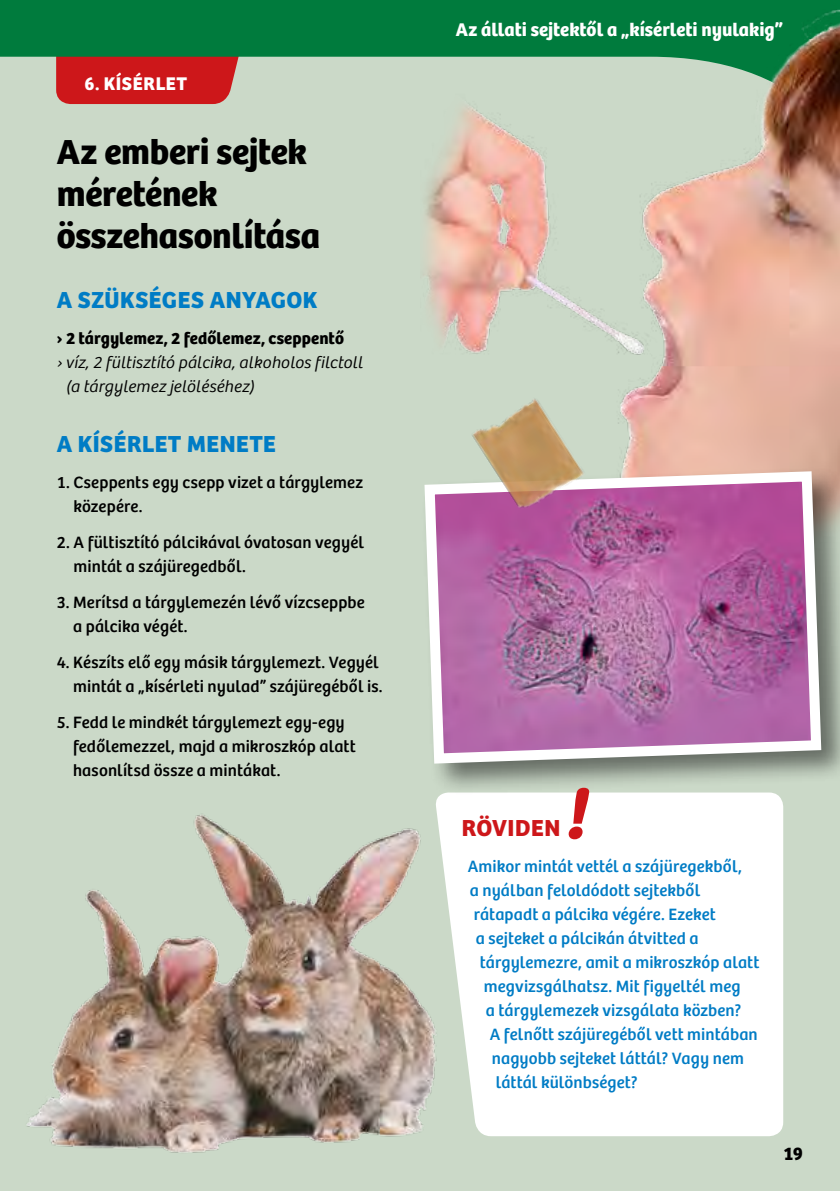
<style>
.page{position:relative;width:840px;height:1191px;background:#fff}
.page>*{position:absolute;margin:0;border:0;box-sizing:border-box;transform-origin:0 0}
.t1{font:700 36px/42px "Kosmos Bree";letter-spacing:-.005em;color:#000}
.t2{font:700 24px "Kosmos Bree";letter-spacing:.02em;color:#007cc5}
.t3{font:700 24px "Kosmos Bree";letter-spacing:.015em;color:#cd171a}
.t4{font:700 19px "Kosmos Bree";letter-spacing:.005em;color:#fff}
.t5{font:700 19px "Kosmos Bree";letter-spacing:.03em;color:#fff}
.t6{font:700 19px "Kosmos Bree";color:#000}
.t7{font:17px/24px "Kosmos Bree";letter-spacing:.01em;color:#000}
.t8{font:17px "Kosmos Bree";letter-spacing:.01em;color:#007cc5}
.t9{font:italic 300 17px/24px "Kosmos Bree";letter-spacing:.01em;color:#000}
.t10{font:700 17px "Kosmos Bree";letter-spacing:.01em;color:#000}
</style>
<div class="page">
<div style="left:0;top:0;width:839px;height:1191px;background:#cbd9c8"></div>
<svg style="left:1px;top:0;width:419px;height:104px;fill:#007b3d"></svg>
<svg style="left:0;top:0;width:1px;height:57px"></svg>
<div style="left:436px;top:796px;width:346px;height:340px;background:#fff"></div>
<img style="left:420px;top:0;width:419px;height:467px">
<div style="left:420px;top:467px;width:419px;height:329px;background:#000;opacity:.5"></div>
<svg style="left:420px;top:466px;width:406px;height:302px;background:#b57ba8"></svg>
<img style="left:452px;top:378px;width:152px;height:165px">
<svg style="left:568px;top:787px;width:21px;height:52px"></svg>
<img style="left:27px;top:801px;width:434px;height:352px">
<p class="t5" style="left:84px;top:72px;width:104px">6. KÍSÉRLET</p>
<h1 class="t1" style="left:57px;top:131px;width:265px">Az emberi sejtek méretének összehasonlítása</h1>
<h2 class="t2" style="left:57px;top:286px;width:262px">A SZÜKSÉGES ANYAGOK</h2>
<p class="t10" style="left:57px;top:328px;width:288px">› 2 tárgylemez, 2 fedőlemez, cseppentő</p>
<p class="t9" style="left:66px;top:351px;width:298px;text-indent:-9px">› víz, 2 fültisztító pálcika, alkoholos filctoll (a tárgylemez jelöléséhez)</p>
<h2 class="t2" style="left:57px;top:430px;width:220px">A KÍSÉRLET MENETE</h2>
<p class="t7" style="left:73px;top:471px;width:291px;text-indent:-17px">1. Cseppents egy csepp vizet a tárgylemez közepére.</p>
<p class="t7" style="left:73px;top:531px;width:292px;text-indent:-17px">2. A fültisztító pálcikával óvatosan vegyél mintát a szájüregedből.</p>
<p class="t7" style="left:73px;top:591px;width:293px;text-indent:-16px">3. Merítsd a tárgylemezén lévő vízcseppbe a pálcika végét.</p>
<p class="t7" style="left:57px;top:651px;width:327px;text-align:right">4. Készíts elő egy másik tárgylemezt. Vegyél mintát a „kísérleti nyulad” szájüregéből is.</p>
<p class="t7" style="left:73px;top:711px;width:284px;text-indent:-16px">5. Fedd le mindkét tárgylemezt egy-egy fedőlemezzel, majd a mikroszkóp alatt hasonlítsd össze a mintákat.</p>
<p class="t4" style="left:455px;top:18px;width:329px">Az állati sejtektől a „kísérleti nyulakig”</p>
<h2 class="t3" style="left:461px;top:814px;width:100px">RÖVIDEN</h2>
<p class="t8" style="left:467px;top:856px;width:275px">Amikor mintát vettél a szájüregekből,</p>
<p class="t8" style="left:469px;top:880px;width:232px">a nyálban feloldódott sejtekből</p>
<p class="t8" style="left:473px;top:904px;width:243px">rátapadt a pálcika végére. Ezeket</p>
<p class="t8" style="left:475px;top:928px;width:224px">a sejteket a pálcikán átvitted a</p>
<p class="t8" style="left:479px;top:952px;width:281px">tárgylemezre, amit a mikroszkóp alatt</p>
<p class="t8" style="left:483px;top:976px;width:258px">megvizsgálhatsz. Mit figyeltél meg</p>
<p class="t8" style="left:485px;top:1000px;width:257px">a tárgylemezek vizsgálata közben?</p>
<p class="t8" style="left:489px;top:1024px;width:269px">A felnőtt szájüregéből vett mintában</p>
<p class="t8" style="left:491px;top:1048px;width:254px">nagyobb sejteket láttál? Vagy nem</p>
<p class="t8" style="left:495px;top:1072px;width:143px">láttál különbséget?</p>
<p class="t6" style="left:783px;top:1142px;width:21px">19</p>
</div>
